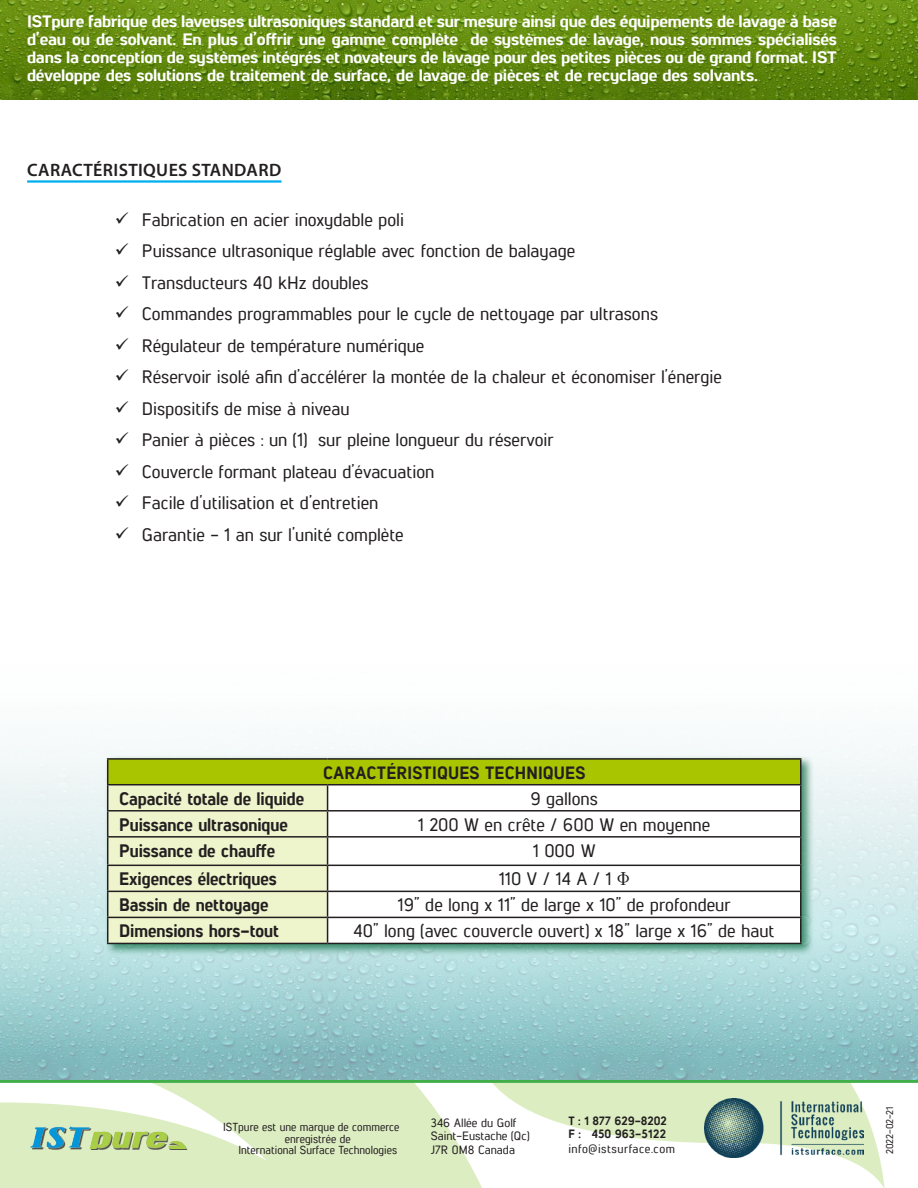
<style>
.page{position:relative;width:918px;height:1188px;background:#fff}
.page>*{position:absolute;margin:0;border:0;box-sizing:border-box;transform-origin:0 0}
.t1{font:18px/31.5px "Lintel Regular 5";color:#231f20}
.t2{font:18px "Lintel Regular 6";color:#231f20}
.t3{font:600 18px "Myriad Pro";letter-spacing:.02em;color:#231f20}
.t4{font:17.7px "Lintel Regular 6";letter-spacing:.01em;color:#231f20}
.t5{font:16.5px/18px "Lintel Regular 6";letter-spacing:-.01em;color:#fff;text-align:justify;scale:1.12 1}
.t6{font:12px/13.5px "Lintel Regular 5";color:#231f20}
.t7{font:12px/13.5px "Lintel Regular 6";color:#231f20}
.t8{font:12px "Lintel Regular 5";letter-spacing:.04em;color:#231f20}
.t9{font:11.55px "Lintel Regular 5";color:#231f20;scale:.96 1}
.t10{font:9.75px "Lintel Regular 5";color:#231f20}
.s1{font-family:"Universal Math 1 BT"}
</style>
<div class="page">
<svg style="left:552px;top:1083px;width:333px;height:105px"></svg>
<svg style="left:0;top:1083px;width:552px;height:105px;fill:#ddedc2"></svg>
<hr style="left:0;top:1080px;width:918px;height:3px;background:#40ae49">
<img style="left:0;top:0;width:918px;height:100px">
<img style="left:0;top:749px;width:918px;height:331px">
<img style="left:704px;top:1098px;width:159px;height:59px">
<div style="left:32px;top:1128px;width:155px;height:22px;background:#231f20;opacity:.75"></div>
<img style="left:31px;top:1127px;width:156px;height:21px">
<hr style="left:27px;top:180px;width:255px;height:3px;background:#00aeef">
<div style="left:104px;top:755px;width:710px;height:202px;background:#006637;opacity:.69"></div>
<div style="left:108px;top:759px;width:693px;height:26px;background:#a9c500"></div>
<svg style="left:328px;top:785px;width:472px;height:158px"></svg>
<hr style="left:800px;top:785px;width:2px;height:25px;background:#231f20">
<hr style="left:800px;top:866px;width:2px;height:25px;background:#231f20">
<hr style="left:328px;top:891px;width:474px;height:1px;background:#231f20">
<hr style="left:800px;top:892px;width:2px;height:25px;background:#231f20">
<hr style="left:800px;top:918px;width:2px;height:25px;background:#231f20">
<hr style="left:107px;top:758px;width:221px;height:2px;background:#231f20">
<hr style="left:328px;top:758px;width:474px;height:2px;background:#231f20">
<hr style="left:800px;top:760px;width:2px;height:24px;background:#231f20">
<hr style="left:328px;top:784px;width:474px;height:1px;background:#231f20">
<hr style="left:328px;top:810px;width:474px;height:2px;background:#231f20">
<hr style="left:800px;top:812px;width:2px;height:24px;background:#231f20">
<hr style="left:328px;top:836px;width:474px;height:2px;background:#231f20">
<hr style="left:800px;top:838px;width:2px;height:27px;background:#231f20">
<hr style="left:328px;top:865px;width:474px;height:1px;background:#231f20">
<svg style="left:107px;top:760px;width:221px;height:183px;background:#d9e1a7"></svg>
<hr style="left:107px;top:917px;width:221px;height:1px;background:#231f20">
<hr style="left:328px;top:917px;width:474px;height:1px;background:#231f20">
<hr style="left:107px;top:943px;width:221px;height:1px;background:#231f20">
<hr style="left:328px;top:943px;width:474px;height:1px;background:#231f20">
<p class="t5" style="left:27px;top:12px;width:725px">ISTpure fabrique des laveuses ultrasoniques standard et sur mesure ainsi que des équipements de lavage à base d’eau ou de solvant. En plus d’offrir une gamme complète de systèmes de lavage, nous sommes spécialisés dans la conception de systèmes intégrés et novateurs de lavage pour des petites pièces ou de grand format. IST développe des solutions de traitement de surface, de lavage de pièces et de recyclage des solvants.</p>
<p class="t3" style="left:27px;top:161px;width:256px">CARACTÉRISTIQUES STANDARD</p>
<p class="t1" style="left:142px;top:205px;width:582px">Fabrication en acier inoxydable poli<br>Puissance ultrasonique réglable avec fonction de balayage<br>Transducteurs 40 kHz doubles<br>Commandes programmables pour le cycle de nettoyage par ultrasons Régulateur de température numérique<br>Réservoir isolé afin d’accélérer la montée de la chaleur et économiser l’énergie Dispositifs de mise à niveau<br>Panier à pièces : un (1) sur pleine longueur du réservoir<br>Couvercle formant plateau d’évacuation<br>Facile d’utilisation et d’entretien<br>Garantie - 1 an sur l’unité complète</p>
<p class="t4" style="left:323px;top:763px;width:264px">CARACTÉRISTIQUES TECHNIQUES</p>
<p class="t2" style="left:119px;top:789px;width:186px">Capacité totale de liquide</p>
<p class="t1" style="left:530px;top:784px;width:69px">9 gallons</p>
<p class="t2" style="left:119px;top:815px;width:170px">Puissance ultrasonique</p>
<p class="t1" style="left:418px;top:810px;width:294px">1 200 W en crête / 600 W en moyenne</p>
<p class="t2" style="left:119px;top:838px;width:157px">Puissance de chauffe</p>
<p class="t1" style="left:533px;top:836px;width:64px">1 000 W</p>
<p class="t2" style="left:119px;top:869px;width:159px">Exigences électriques</p>
<p class="t1" style="left:499px;top:865px;width:132px">110 V / 14 A / 1 <span class="s1">F</span></p>
<p class="t2" style="left:119px;top:895px;width:151px">Bassin de nettoyage</p>
<p class="t1" style="left:398px;top:891px;width:335px">19” de long x 11” de large x 10” de profondeur</p>
<p class="t2" style="left:119px;top:921px;width:162px">Dimensions hors-tout</p>
<p class="t1" style="left:354px;top:917px;width:423px">40” long (avec couvercle ouvert) x 18” large x 16” de haut</p>
<p class="t9" style="left:223px;top:1122px;width:185px">ISTpure est une marque de commerce</p>
<p class="t9" style="left:285px;top:1134px;width:70px">enregistrée de</p>
<p class="t9" style="left:238px;top:1145px;width:167px">International Surface Technologies</p>
<p class="t6" style="left:431px;top:1117px;width:100px">346 Allée du Golf<br>Saint-Eustache (Qc)<br>J7R 0M8 Canada</p>
<p class="t7" style="left:568px;top:1114px;width:100px">T : 1 877 629-8202<br>F : 450 963-5122</p>
<p class="t8" style="left:568px;top:1144px;width:108px">info@istsurface.com</p>
<p class="t10" style="left:886px;top:1154px;width:49px;rotate:-90deg">2022-02-21</p>
</div>
